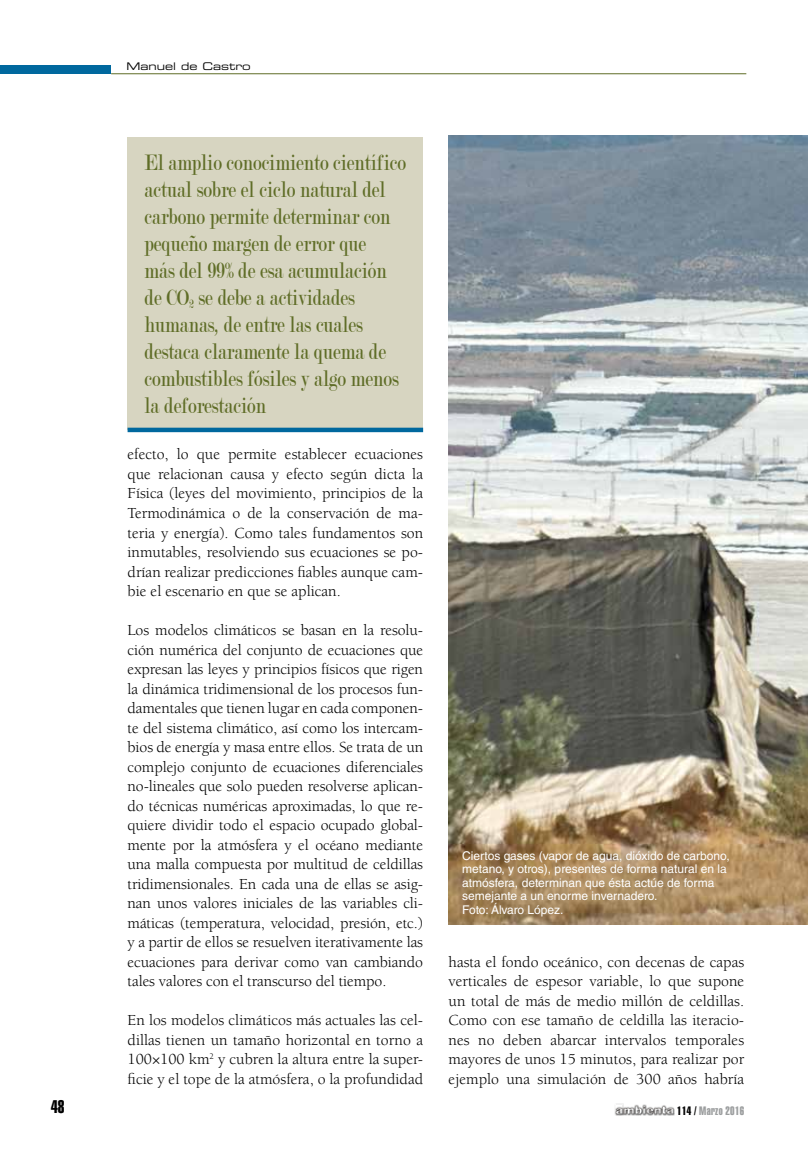
<style>
.page{position:relative;width:808px;height:1149px;background:#fff}
.page>*{position:absolute;margin:0;border:0;box-sizing:border-box;transform-origin:0 0}
.t1{font:24px/27px "Modern";color:#5f6d27;scale:.8 1}
.t2{font:18px "Helvetica LT Std Extra Comp";color:#000}
.t3{font:15.75px/19.5px "Berkeley Std";color:#000;text-align:justify}
.t4{font:12px/13.5px "Helvetica LT Std";color:#fff}
.t5{font:12px "Helvetica LT Std Extra Comp";letter-spacing:.025em;color:#9c9e9f}
.t6{font:10.5px "Eurostile LT Std Ex 2";color:#000}
.s1{color:#000}
</style>
<div class="page">
<div style="left:0;top:65px;width:111px;height:9px;background:#00689e"></div>
<hr style="left:111px;top:73px;width:635px;height:1px;background:#5f6d27">
<img style="left:614px;top:1103px;width:61px;height:13px">
<div style="left:128px;top:137px;width:295px;height:292px;background:#d7d5c1"></div>
<div style="left:128px;top:427px;width:295px;height:5px;background:#00689e"></div>
<img style="left:449px;top:135px;width:359px;height:789px">
<p class="t6" style="left:126px;top:59px;width:126px">Manuel de Castro</p>
<p class="t1" style="left:145px;top:149px;width:328px">El amplio conocimiento científico actual sobre el ciclo natural del carbono permite determinar con pequeño margen de error que<br>más del 99% de esa acumulación de CO<sub>2</sub> se debe a actividades humanas, de entre las cuales destaca claramente la quema de combustibles fósiles y algo menos la deforestación</p>
<p class="t3" style="left:128px;top:445px;width:297px">efecto, lo que permite establecer ecuaciones que relacionan causa y efecto según dicta la Física (leyes del movimiento, principios de la Termodinámica o de la conservación de ma&shy;teria y energía). Como tales fundamentos son inmutables, resolviendo sus ecuaciones se po&shy;drían realizar predicciones fiables aunque cam&shy;bie el escenario en que se aplican.</p>
<p class="t3" style="left:128px;top:620px;width:297px">Los modelos climáticos se basan en la resolu&shy;ción numérica del conjunto de ecuaciones que expresan las leyes y principios físicos que rigen la dinámica tridimensional de los procesos fun&shy;damentales que tienen lugar en cada componen&shy;te del sistema climático, así como los intercam&shy;bios de energía y masa entre ellos. Se trata de un complejo conjunto de ecuaciones diferenciales no-lineales que solo pueden resolverse aplican&shy;do técnicas numéricas aproximadas, lo que re&shy;quiere dividir todo el espacio ocupado global&shy;mente por la atmósfera y el océano mediante una malla compuesta por multitud de celdillas tridimensionales. En cada una de ellas se asig&shy;nan unos valores iniciales de las variables cli&shy;máticas (temperatura, velocidad, presión, etc.) y a partir de ellos se resuelven iterativamente las ecuaciones para derivar como van cambiando tales valores con el transcurso del tiempo.</p>
<p class="t3" style="left:128px;top:1010px;width:297px">En los modelos climáticos más actuales las cel&shy;dillas tienen un tamaño horizontal en torno a 100×100 km<sup>2</sup> y cubren la altura entre la super&shy;ficie y el tope de la atmósfera, o la profundidad</p>
<p class="t4" style="left:462px;top:848px;width:269px">Ciertos gases (vapor de agua, dióxido de carbono, metano, y otros), presentes de forma natural en la atmósfera, determinan que ésta actúe de forma semejante a un enorme invernadero.<br>Foto: Álvaro López.</p>
<p class="t3" style="left:449px;top:952px;width:297px">hasta el fondo oceánico, con decenas de capas verticales de espesor variable, lo que supone un total de más de medio millón de celdillas.<br>Como con ese tamaño de celdilla las iteracio&shy;nes no deben abarcar intervalos temporales mayores de unos 15 minutos, para realizar por ejemplo una simulación de 300 años habría</p>
<p class="t2" style="left:51px;top:1095px;width:15px">48</p>
<p class="t5" style="left:677px;top:1103px;width:68px"><span class="s1">114 /</span> Marzo 2016</p>
</div>
